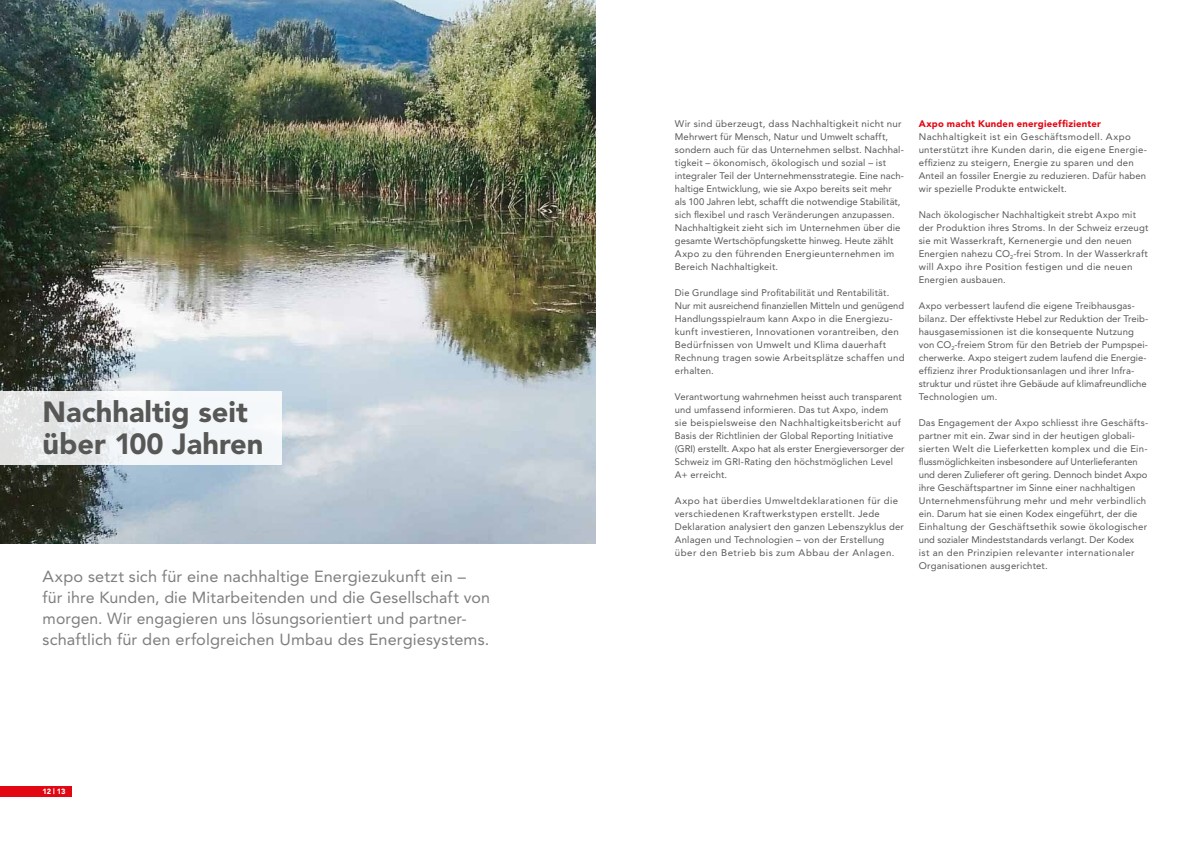
<style>
.page{position:relative;width:1191px;height:842px;background:#fff}
.page>*{position:absolute;margin:0;border:0;box-sizing:border-box;transform-origin:0 0}
.t1{font:900 29px/32px "Avenir";color:#575756}
.t2{font:16px/21px "Avenir";letter-spacing:.005em;color:#7e7e7d}
.t3{font:9.5px/13px "Avenir";letter-spacing:.02em;color:#575756}
.t4{font:900 9.5px "Avenir";letter-spacing:.025em;color:#e30613}
.t5{font:9.3px "Avenir";letter-spacing:.005em;color:#575756}
.t6{font:900 7.5px "Avenir";color:#fff}
</style>
<div class="page">
<div style="left:0;top:786px;width:71px;height:11px;background:#e30613"></div>
<img style="left:0;top:0;width:595px;height:543px">
<div style="left:0;top:391px;width:282px;height:73px;background:linear-gradient(to right,#e3e5e5,#f9fdff)"></div>
<h1 class="t1" style="left:43px;top:396px;width:223px">Nachhaltig seit über 100 Jahren</h1>
<p class="t2" style="left:43px;top:566px;width:449px">Axpo setzt sich für eine nachhaltige Energiezukunft ein –<br>für ihre Kunden, die Mitarbeitenden und die Gesellschaft von morgen. Wir engagieren uns lösungsorientiert und partner&shy;schaftlich für den erfolgreichen Umbau des Energiesystems.</p>
<p class="t6" style="left:43px;top:787px;width:25px">12 | 13</p>
<p class="t3" style="left:675px;top:117px;width:231px">Wir sind überzeugt, dass Nachhaltigkeit nicht nur Mehrwert für Mensch, Natur und Umwelt schafft, sondern auch für das Unternehmen selbst. Nachhal&shy;tigkeit – ökonomisch, ökologisch und sozial – ist integraler Teil der Unternehmensstrategie. Eine nach&shy;haltige Entwicklung, wie sie Axpo bereits seit mehr als 100 Jahren lebt, schafft die notwendige Stabilität, sich flexibel und rasch Veränderungen anzupassen.<br>Nachhaltigkeit zieht sich im Unternehmen über die gesamte Wertschöpfungskette hinweg. Heute zählt Axpo zu den führenden Energieunternehmen im Bereich Nachhaltigkeit.</p>
<p class="t3" style="left:675px;top:286px;width:231px">Die Grundlage sind Profitabilität und Rentabilität.<br>Nur mit ausreichend finanziellen Mitteln und genügend Handlungsspielraum kann Axpo in die Energiezu&shy;kunft investieren, Innovationen vorantreiben, den Bedürfnissen von Umwelt und Klima dauerhaft Rechnung tragen sowie Arbeitsplätze schaffen und erhalten.</p>
<p class="t3" style="left:675px;top:390px;width:231px">Verantwortung wahrnehmen heisst auch transparent und umfassend informieren. Das tut Axpo, indem<br>sie beispielsweise den Nachhaltigkeitsbericht auf Basis der Richtlinien der Global Reporting Initiative (GRI) erstellt. Axpo hat als erster Energieversorger der Schweiz im GRI-Rating den höchstmöglichen Level A+ erreicht.</p>
<p class="t3" style="left:675px;top:494px;width:230px">Axpo hat überdies Umweltdeklarationen für die verschiedenen Kraftwerkstypen erstellt. Jede Deklaration analysiert den ganzen Lebenszyklus der Anlagen und Technologien – von der Erstellung über den Betrieb bis zum Abbau der Anlagen.</p>
<p class="t4" style="left:918px;top:118px;width:184px">Axpo macht Kunden energieeffizienter</p>
<p class="t3" style="left:918px;top:130px;width:230px">Nachhaltigkeit ist ein Geschäftsmodell. Axpo unterstützt ihre Kunden darin, die eigene Energie&shy;effizienz zu steigern, Energie zu sparen und den Anteil an fossiler Energie zu reduzieren. Dafür haben wir spezielle Produkte entwickelt.</p>
<p class="t3" style="left:918px;top:208px;width:231px">Nach ökologischer Nachhaltigkeit strebt Axpo mit der Produktion ihres Stroms. In der Schweiz erzeugt sie mit Wasserkraft, Kernenergie und den neuen Energien nahezu CO<sub>2</sub>-frei Strom. In der Wasserkraft will Axpo ihre Position festigen und die neuen Energien ausbauen.</p>
<p class="t3" style="left:918px;top:299px;width:231px">Axpo verbessert laufend die eigene Treibhausgas&shy;bilanz. Der effektivste Hebel zur Reduktion der Treib&shy;hausgasemissionen ist die konsequente Nutzung von CO<sub>2</sub>-freiem Strom für den Betrieb der Pumpspei-</p>
<p class="t5" style="left:918px;top:352px;width:229px">cherwerke. Axpo steigert zudem laufend die Energie-</p>
<p class="t3" style="left:918px;top:364px;width:230px">effizienz ihrer Produktionsanlagen und ihrer Infra&shy;struktur und rüstet ihre Gebäude auf klimafreundliche<br>Technologien um.</p>
<p class="t3" style="left:918px;top:416px;width:231px">Das Engagement der Axpo schliesst ihre Geschäfts&shy;partner mit ein. Zwar sind in der heutigen globali&shy;sierten Welt die Lieferketten komplex und die Ein&shy;flussmöglichkeiten insbesondere auf Unterlieferanten und deren Zulieferer oft gering. Dennoch bindet Axpo ihre Geschäftspartner im Sinne einer nachhaltigen Unternehmensführung mehr und mehr verbindlich ein. Darum hat sie einen Kodex eingeführt, der die Einhaltung der Geschäftsethik sowie ökologischer und sozialer Mindeststandards verlangt. Der Kodex<br>ist an den Prinzipien relevanter internationaler Organisationen ausgerichtet.</p>
</div>
